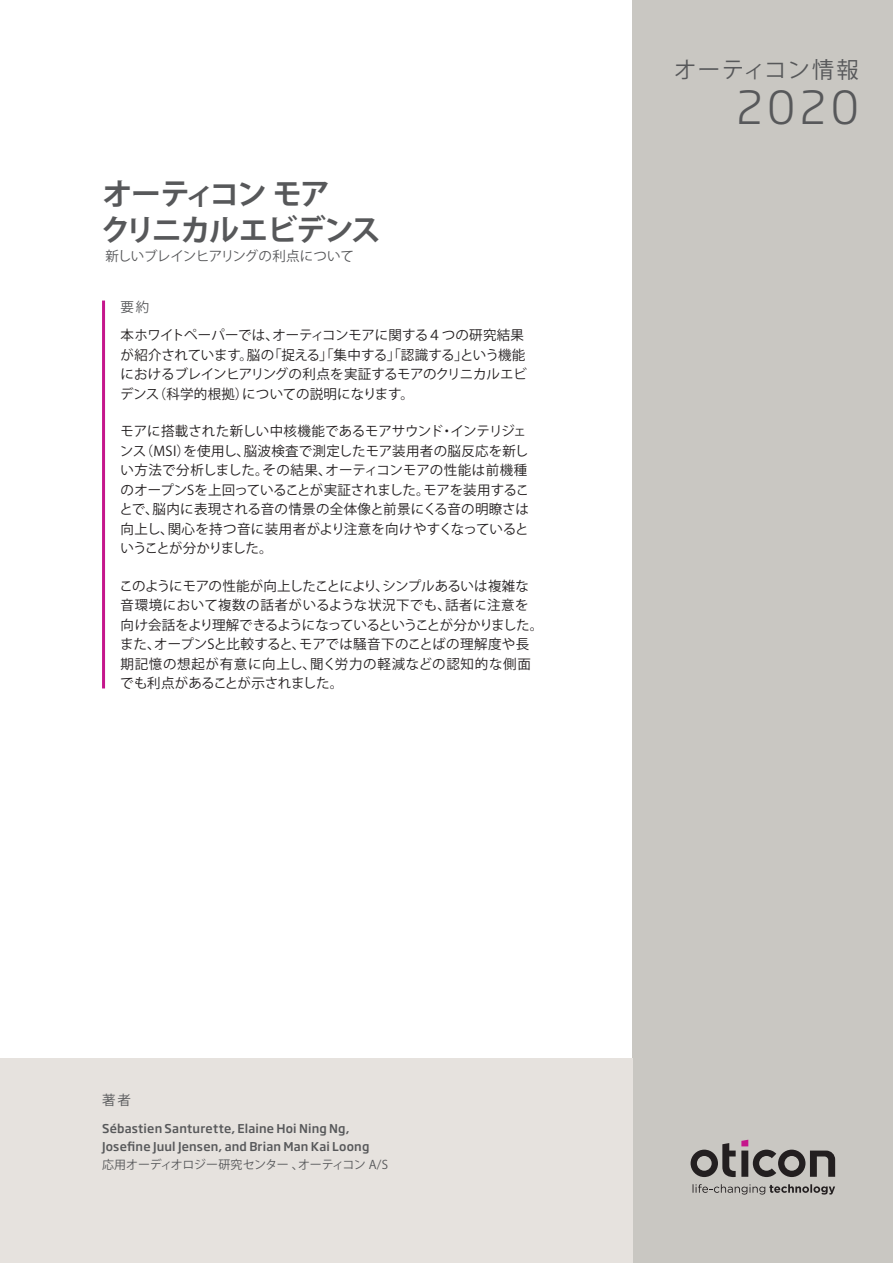
<style>
.page{position:relative;width:893px;height:1263px;background:#fff}
.page>*{position:absolute;margin:0;border:0;box-sizing:border-box;transform-origin:0 0}
.OTI20_Heading_Primar{font:300 45px "Soho Gothic Pro";color:#57585a}
.OTI20_WP_Headline_20{font:700 30px/36px "Koz Go Pro";letter-spacing:-.07em;color:#57585a}
.OTI20_Heading_Primar-2{font:22.5px "Koz Go Pro";letter-spacing:.06em;color:#57585a}
.OTI20_Abstract_Body{font:13.5px/19.5px "Koz Go Pro";color:#231f20}
.OTI20_Abstract_Heade{font:13.5px "Koz Go Pro";letter-spacing:-.015em;color:#57585a}
.OTI20_Editors_body_8{font:500 12px/18px "Soho Gothic Pro";letter-spacing:.015em;color:#57585a}
.s1{font-family:"Koz Go Pro";font-weight:400}
</style>
<div class="page">
<div style="left:633px;top:0;width:260px;height:1263px;background:#c9c7c2"></div>
<div style="left:0;top:1059px;width:633px;height:204px;background:#e6e2de"></div>
<svg style="left:691px;top:1140px;width:144px;height:37px"></svg>
<svg style="left:693px;top:1184px;width:142px;height:10px"></svg>
<hr style="left:102px;top:301px;width:3px;height:387px;background:#c5168c">
<p class="OTI20_WP_Headline_20" style="left:101px;top:178px;width:281px">オーティコン モア<br>クリニカルエビデンス</p>
<p class="OTI20_Abstract_Heade" style="left:105px;top:248px;width:250px">新しいブレインヒアリングの利点について</p>
<p class="OTI20_Abstract_Heade" style="left:121px;top:299px;width:30px">要約</p>
<p class="OTI20_Abstract_Body" style="left:120px;top:326px;width:408px">本ホワイトペーパーでは、オーティコンモアに関する４つの研究結果が紹介されています。脳の「捉える」「集中する」「認識する」という機能におけるブレインヒアリングの利点を実証するモアのクリニカルエビデンス（科学的根拠）についての説明になります。</p>
<p class="OTI20_Abstract_Body" style="left:119px;top:422px;width:411px">モアに搭載された新しい中核機能であるモアサウンド・インテリジェンス（MSI）を使用し、脳波検査で測定したモア装用者の脳反応を新しい方法で分析しました。その結果、オーティコンモアの性能は前機種のオープンSを上回っていることが実証されました。モアを装用することで、脳内に表現される音の情景の全体像と前景にくる音の明瞭さは向上し、関心を持つ音に装用者がより注意を向けやすくなっているということが分かりました。</p>
<p class="OTI20_Abstract_Body" style="left:120px;top:577px;width:425px">このようにモアの性能が向上したことにより、シンプルあるいは複雑な音環境において複数の話者がいるような状況下でも、話者に注意を向け会話をより理解できるようになっているということが分かりました。また、オープンSと比較すると、モアでは騒音下のことばの理解度や長期記憶の想起が有意に向上し、聞く労力の軽減などの認知的な側面でも利点があることが示されました。</p>
<p class="OTI20_Heading_Primar-2" style="left:674px;top:55px;width:186px">オーティコン情報</p>
<p class="OTI20_Heading_Primar" style="left:736px;top:72px;width:124px">2020</p>
<p class="OTI20_Abstract_Heade" style="left:102px;top:1091px;width:30px">著者</p>
<p class="OTI20_Editors_body_8" style="left:102px;top:1119px;width:287px">Sébastien Santurette, Elaine Hoi Ning Ng,<br>Josefine Juul Jensen, and Brian Man Kai Loong<br><span class="s1">応用オーディオロジー研究センター 、オーティコン A/S</span></p>
</div>
